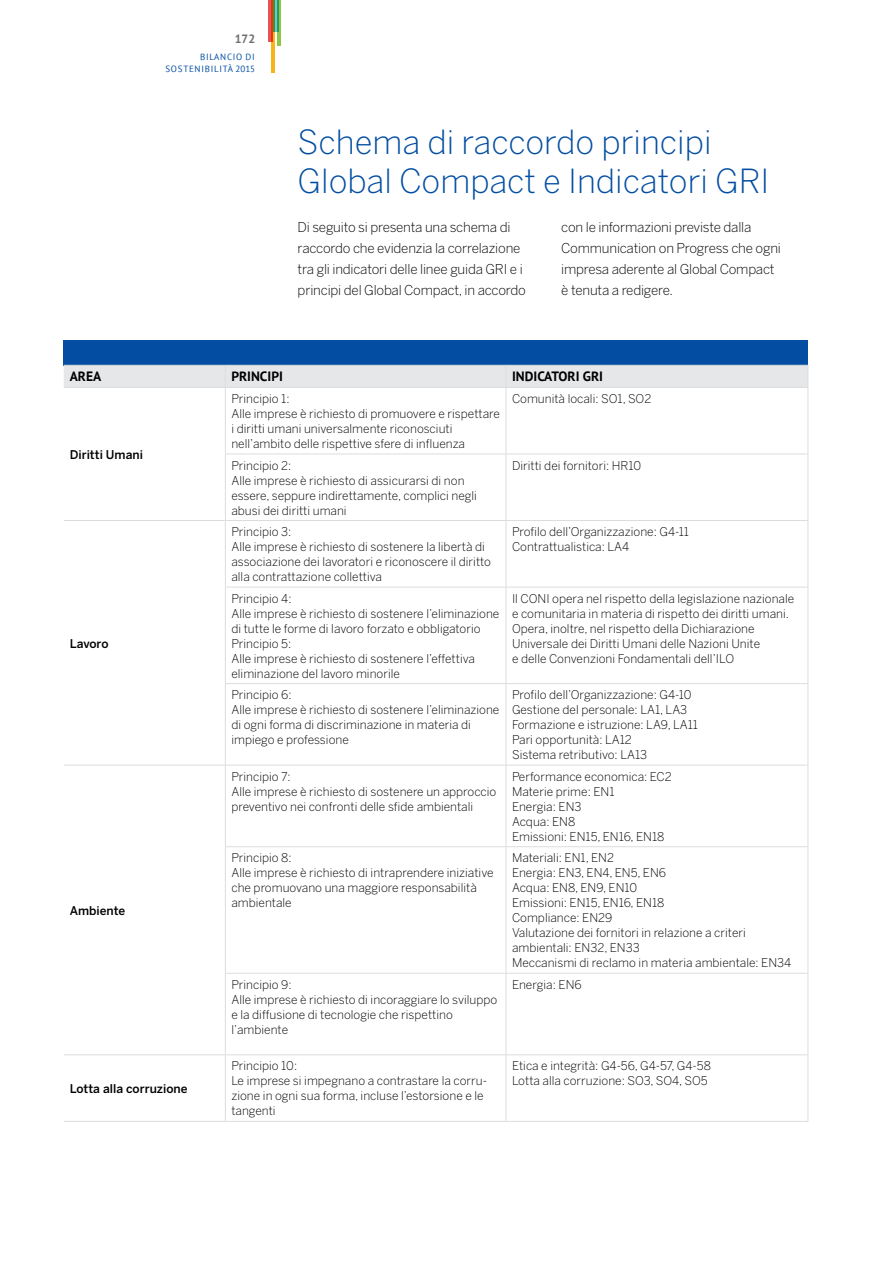
<style>
.page{position:relative;width:893px;height:1263px;background:#fff}
.page>*{position:absolute;margin:0;border:0;box-sizing:border-box;transform-origin:0 0}
.t1{font:300 33px/39px "Benton Sans";color:#034ea2}
.t2{font:300 13.5px/21px "Benton Sans";letter-spacing:-.015em;color:#000}
.t3{font:700 13.5px "PT Sans";color:#000}
.t4{font:300 12px/15px "Benton Sans";color:#000}
.t5{font:500 12px "Benton Sans";color:#000}
.t6{font:700 12px "PT Sans";color:#6d6e71}
.t7{font:9px "PT Sans";letter-spacing:.015em;color:#034ea2}
.t8{font:9px "PT Sans";letter-spacing:.08em;color:#034ea2}
</style>
<div class="page">
<hr style="left:268px;top:0;width:4px;height:42px;background:#e85459">
<svg style="left:274px;top:0;width:3px;height:32px"></svg>
<svg style="left:277px;top:0;width:4px;height:45px"></svg>
<hr style="left:271px;top:0;width:3px;height:73px;background:#f9b41a">
<div style="left:64px;top:340px;width:744px;height:25px;background:#034ea2"></div>
<div style="left:64px;top:365px;width:744px;height:22px;background:#e6e7e8"></div>
<hr style="left:64px;top:387px;width:161px;height:1px;background:#dcddde">
<hr style="left:225px;top:387px;width:281px;height:1px;background:#dcddde">
<hr style="left:225px;top:388px;width:1px;height:66px;background:#dcddde">
<hr style="left:506px;top:387px;width:302px;height:1px;background:#dcddde">
<hr style="left:506px;top:388px;width:1px;height:66px;background:#dcddde">
<hr style="left:807px;top:388px;width:1px;height:66px;background:#dcddde">
<hr style="left:225px;top:454px;width:281px;height:1px;background:#dcddde">
<hr style="left:225px;top:454px;width:1px;height:66px;background:#dcddde">
<hr style="left:506px;top:454px;width:302px;height:1px;background:#dcddde">
<hr style="left:506px;top:454px;width:1px;height:66px;background:#dcddde">
<hr style="left:807px;top:454px;width:1px;height:66px;background:#dcddde">
<hr style="left:64px;top:520px;width:161px;height:1px;background:#dcddde">
<hr style="left:225px;top:520px;width:281px;height:1px;background:#dcddde">
<hr style="left:225px;top:521px;width:1px;height:66px;background:#dcddde">
<hr style="left:506px;top:520px;width:302px;height:1px;background:#dcddde">
<hr style="left:506px;top:521px;width:1px;height:66px;background:#dcddde">
<hr style="left:807px;top:521px;width:1px;height:66px;background:#dcddde">
<hr style="left:225px;top:587px;width:281px;height:1px;background:#dcddde">
<hr style="left:225px;top:587px;width:1px;height:96px;background:#dcddde">
<hr style="left:506px;top:587px;width:302px;height:1px;background:#dcddde">
<hr style="left:506px;top:587px;width:1px;height:96px;background:#dcddde">
<hr style="left:807px;top:587px;width:1px;height:96px;background:#dcddde">
<hr style="left:225px;top:683px;width:281px;height:1px;background:#dcddde">
<hr style="left:225px;top:684px;width:1px;height:81px;background:#dcddde">
<hr style="left:506px;top:683px;width:302px;height:1px;background:#dcddde">
<hr style="left:506px;top:684px;width:1px;height:81px;background:#dcddde">
<hr style="left:807px;top:684px;width:1px;height:81px;background:#dcddde">
<hr style="left:64px;top:765px;width:161px;height:1px;background:#dcddde">
<hr style="left:225px;top:765px;width:281px;height:1px;background:#dcddde">
<hr style="left:225px;top:765px;width:1px;height:81px;background:#dcddde">
<hr style="left:506px;top:765px;width:302px;height:1px;background:#dcddde">
<hr style="left:506px;top:765px;width:1px;height:81px;background:#dcddde">
<hr style="left:807px;top:765px;width:1px;height:81px;background:#dcddde">
<hr style="left:225px;top:846px;width:281px;height:1px;background:#dcddde">
<hr style="left:225px;top:847px;width:1px;height:126px;background:#dcddde">
<hr style="left:506px;top:846px;width:302px;height:1px;background:#dcddde">
<hr style="left:506px;top:847px;width:1px;height:126px;background:#dcddde">
<hr style="left:807px;top:847px;width:1px;height:126px;background:#dcddde">
<hr style="left:225px;top:973px;width:281px;height:1px;background:#dcddde">
<hr style="left:225px;top:974px;width:1px;height:80px;background:#dcddde">
<hr style="left:506px;top:973px;width:302px;height:1px;background:#dcddde">
<hr style="left:506px;top:974px;width:1px;height:80px;background:#dcddde">
<hr style="left:807px;top:974px;width:1px;height:80px;background:#dcddde">
<hr style="left:64px;top:1054px;width:161px;height:1px;background:#dcddde">
<hr style="left:225px;top:1054px;width:281px;height:1px;background:#dcddde">
<hr style="left:225px;top:1055px;width:1px;height:66px;background:#dcddde">
<hr style="left:506px;top:1054px;width:302px;height:1px;background:#dcddde">
<hr style="left:506px;top:1055px;width:1px;height:66px;background:#dcddde">
<hr style="left:807px;top:1055px;width:1px;height:66px;background:#dcddde">
<hr style="left:64px;top:1121px;width:161px;height:1px;background:#dcddde">
<hr style="left:225px;top:1121px;width:281px;height:1px;background:#dcddde">
<hr style="left:506px;top:1121px;width:302px;height:1px;background:#dcddde">
<p class="t6" style="left:235px;top:30px;width:22px">172</p>
<p class="t8" style="left:200px;top:51px;width:27px">BILANCIO</p>
<p class="t8" style="left:246px;top:51px;width:9px">DI</p>
<p class="t8" style="left:165px;top:63px;width:7px">SOS</p>
<p class="t7" style="left:183px;top:63px;width:73px">TENI BILITÀ 2015</p>
<h1 class="t1" style="left:298px;top:122px;width:473px">Schema di raccordo principi<br>Global Compact e Indicatori GRI</h1>
<p class="t2" style="left:298px;top:216px;width:230px">Di seguito si presenta una schema di raccordo che evidenzia la correlazione tra gli indicatori delle linee guida GRI e i principi del Global Compact, in accordo</p>
<p class="t2" style="left:561px;top:216px;width:221px">con le informazioni previste dalla<br>Communication on Progress che ogni impresa aderente al Global Compact è tenuta a redigere.</p>
<p class="t3" style="left:70px;top:368px;width:33px">AREA</p>
<p class="t3" style="left:231px;top:368px;width:53px">PRINCIPI</p>
<p class="t3" style="left:512px;top:368px;width:92px">INDICATORI GRI</p>
<p class="t5" style="left:70px;top:447px;width:75px">Diritti Umani</p>
<p class="t5" style="left:70px;top:636px;width:40px">Lavoro</p>
<p class="t5" style="left:70px;top:903px;width:57px">Ambiente</p>
<p class="t5" style="left:70px;top:1081px;width:119px">Lotta alla corruzione</p>
<p class="t4" style="left:231px;top:391px;width:270px">Principio 1:<br>Alle imprese è richiesto di promuovere e rispettare i diritti umani universalmente riconosciuti nell’ambito delle rispettive sfere di influenza</p>
<p class="t4" style="left:512px;top:391px;width:141px">Comunità locali: SO1, SO2</p>
<p class="t4" style="left:231px;top:457px;width:247px">Principio 2:<br>Alle imprese è richiesto di assicurarsi di non essere, seppure indirettamente, complici negli abusi dei diritti umani</p>
<p class="t4" style="left:512px;top:457px;width:131px">Diritti dei fornitori: HR10</p>
<p class="t4" style="left:231px;top:524px;width:261px">Principio 3:<br>Alle imprese è richiesto di sostenere la libertà di associazione dei lavoratori e riconoscere il diritto alla contrattazione collettiva</p>
<p class="t4" style="left:512px;top:524px;width:178px">Profilo dell’Organizzazione: G4-11<br>Contrattualistica: LA4</p>
<p class="t4" style="left:231px;top:591px;width:270px">Principio 4:<br>Alle imprese è richiesto di sostenere l’eliminazione di tutte le forme di lavoro forzato e obbligatorio Principio 5:<br>Alle imprese è richiesto di sostenere l’effettiva eliminazione del lavoro minorile</p>
<p class="t4" style="left:512px;top:591px;width:284px">Il CONI opera nel rispetto della legislazione nazionale e comunitaria in materia di rispetto dei diritti umani.<br>Opera, inoltre, nel rispetto della Dichiarazione Universale dei Diritti Umani delle Nazioni Unite<br>e delle Convenzioni Fondamentali dell’ILO</p>
<p class="t4" style="left:231px;top:687px;width:270px">Principio 6:<br>Alle imprese è richiesto di sostenere l’eliminazione di ogni forma di discriminazione in materia di impiego e professione</p>
<p class="t4" style="left:512px;top:687px;width:187px">Profilo dell’Organizzazione: G4-10<br>Gestione del personale: LA1, LA3<br>Formazione e istruzione: LA9, LA11<br>Pari opportunità: LA12<br>Sistema retributivo: LA13</p>
<p class="t4" style="left:231px;top:769px;width:267px">Principio 7:<br>Alle imprese è richiesto di sostenere un approccio preventivo nei confronti delle sfide ambientali</p>
<p class="t4" style="left:512px;top:769px;width:161px">Performance economica: EC2<br>Materie prime: EN1<br>Energia: EN3<br>Acqua: EN8<br>Emissioni: EN15, EN16, EN18</p>
<p class="t4" style="left:231px;top:850px;width:264px">Principio 8:<br>Alle imprese è richiesto di intraprendere iniziative che promuovano una maggiore responsabilità ambientale</p>
<p class="t4" style="left:512px;top:850px;width:281px">Materiali: EN1, EN2<br>Energia: EN3, EN4, EN5, EN6<br>Acqua: EN8, EN9, EN10<br>Emissioni: EN15, EN16, EN18<br>Compliance: EN29<br>Valutazione dei fornitori in relazione a criteri ambientali: EN32, EN33<br>Meccanismi di reclamo in materia ambientale: EN34</p>
<p class="t4" style="left:231px;top:977px;width:267px">Principio 9:<br>Alle imprese è richiesto di incoraggiare lo sviluppo e la diffusione di tecnologie che rispettino l’ambiente</p>
<p class="t4" style="left:512px;top:977px;width:71px">Energia: EN6</p>
<p class="t4" style="left:231px;top:1058px;width:257px">Principio 10:<br>Le imprese si impegnano a contrastare la corru&shy;zione in ogni sua forma, incluse l’estorsione e le tangenti</p>
<p class="t4" style="left:512px;top:1058px;width:200px">Etica e integrità: G4-56, G4-57, G4-58<br>Lotta alla corruzione: SO3, SO4, SO5</p>
</div>
